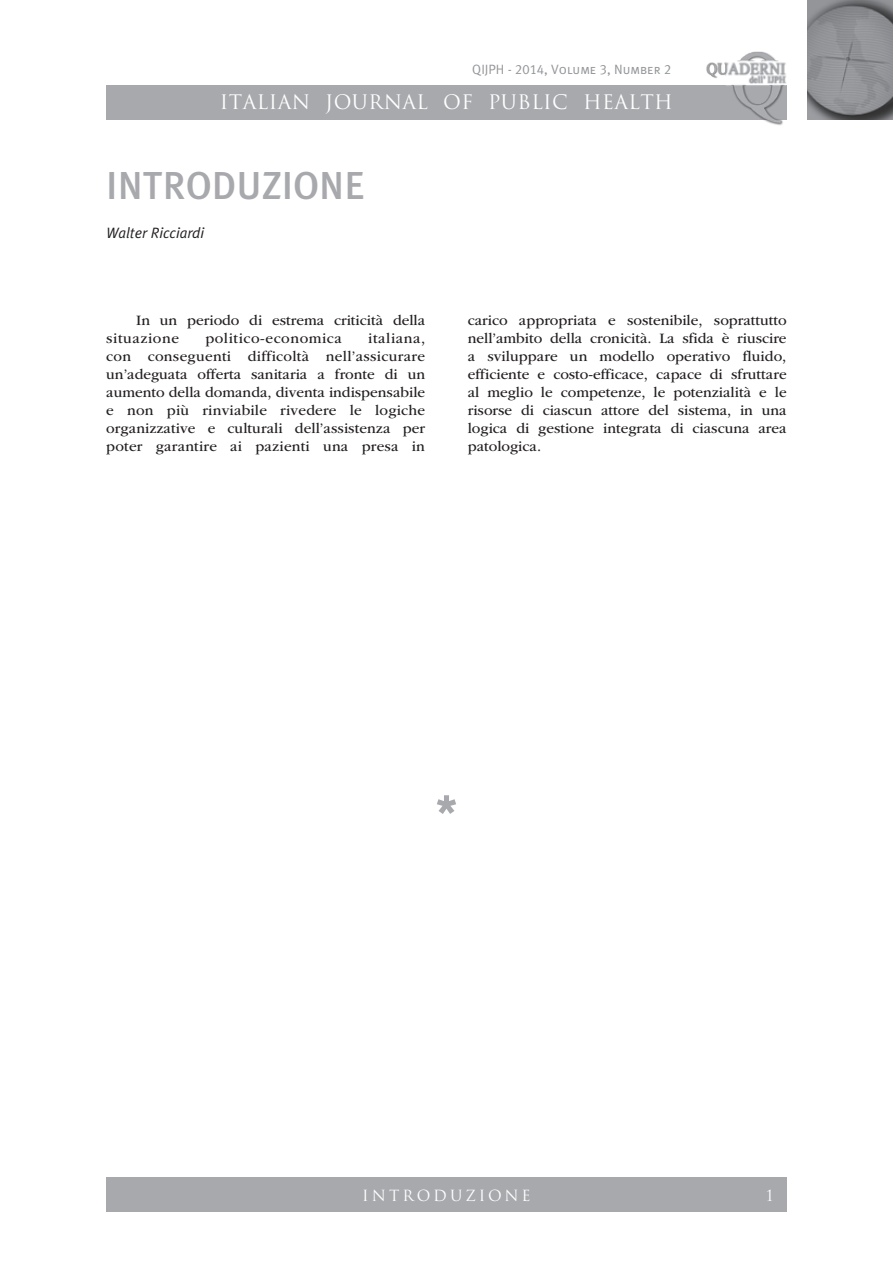
<style>
.page{position:relative;width:893px;height:1263px;background:#fff}
.page>*{position:absolute;margin:0;border:0;box-sizing:border-box;transform-origin:0 0}
.t1{font:500 39px "Meta Plus";color:#a8a9ad}
.t2{font:19.5px "Trajan Pro";letter-spacing:.02em;color:#fff}
.t3{font:15px/18px "ITC Garamond Std";color:#231f20;text-align:justify}
.t4{font:15px "ITC Garamond Std";letter-spacing:.04em;color:#231f20}
.t5{font:italic 15px "Meta Plus Normal";color:#231f20}
.t6{font:15px "Trajan Pro";letter-spacing:.2em;color:#fff}
.t7{font:13.5px "Meta Plus Normal Caps";color:#939598}
</style>
<div class="page">
<img style="left:808px;top:0;width:85px;height:119px">
<div style="left:106px;top:85px;width:681px;height:34px;background:#a8a9ad"></div>
<img style="left:701px;top:51px;width:86px;height:74px">
<div style="left:106px;top:1178px;width:681px;height:34px;background:#a8a9ad"></div>
<svg style="left:437px;top:795px;width:19px;height:19px"></svg>
<p class="t7" style="left:472px;top:62px;width:201px">QIJPH - 2014, Volume 3, Number 2</p>
<h2 class="t2" style="left:220px;top:90px;width:455px">ITALIAN JOURNAL OF PUBLIC HEALTH</h2>
<h1 class="t1" style="left:106px;top:163px;width:260px">INTRODUZIONE</h1>
<p class="t5" style="left:106px;top:225px;width:100px">Walter Ricciardi</p>
<p class="t3" style="left:106px;top:311px;width:320px;text-indent:30px">In un periodo di estrema criticità della situazione</p>
<p class="t3" style="left:106px;top:329px;width:321px;text-indent:262px">italiana, con conseguenti difficoltà nell’assicurare un’adeguata offerta sanitaria a fronte di un aumento della domanda, diventa indispensabile e non più rinviabile rivedere le logiche organizzative e culturali dell’assistenza per poter garantire ai pazienti una presa in</p>
<p class="t4" style="left:205px;top:330px;width:138px">politico-economica</p>
<p class="t3" style="left:468px;top:311px;width:320px">carico appropriata e sostenibile, soprattutto nell’ambito della cronicità. La sfida è riuscire a sviluppare un modello operativo fluido, efficiente e costo-efficace, capace di sfruttare al meglio le competenze, le potenzialità e le risorse di ciascun attore del sistema, in una logica di gestione integrata di ciascuna area patologica.</p>
<p class="t6" style="left:362px;top:1185px;width:170px">INTROD UZIONE</p>
<p class="t6" style="left:765px;top:1185px;width:10px">1</p>
</div>
